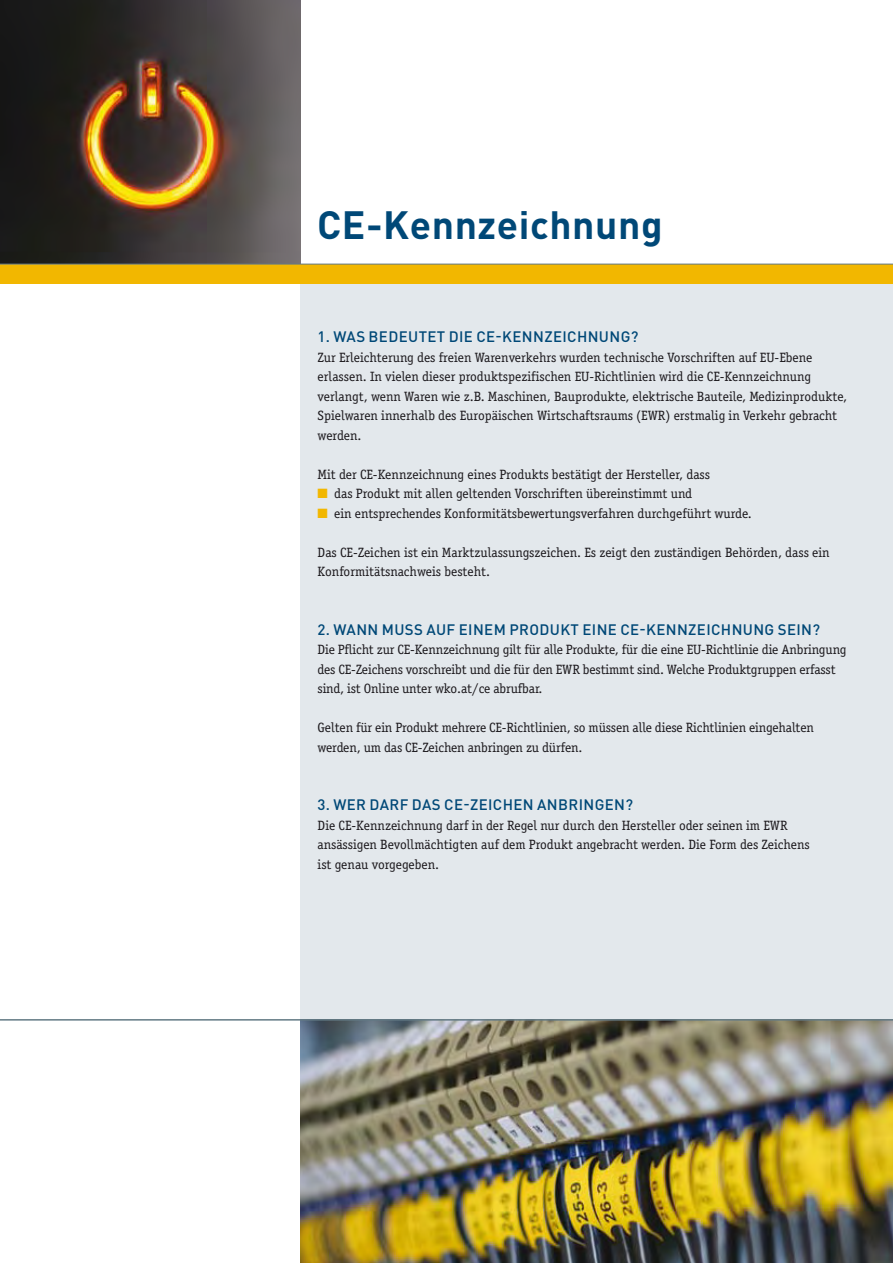
<style>
.page{position:relative;width:893px;height:1263px;background:#fff}
.page>*{position:absolute;margin:0;border:0;box-sizing:border-box;transform-origin:0 0}
.t1{font:700 39px "DIN Pro";letter-spacing:.015em;color:#004877}
.t2{font:500 15px "DIN Pro";letter-spacing:.025em;color:#004877}
.t3{font:13.5px/19.5px "Officina Serif";color:#1a171b}
.s1{color:#f2b700}
</style>
<div class="page">
<div style="left:300px;top:284px;width:593px;height:979px;background:#e3e8ec"></div>
<img style="left:0;top:0;width:300px;height:264px">
<hr style="left:892px;top:264px;width:1px;height:755px;background:#e2007a">
<img style="left:300px;top:1020px;width:593px;height:243px">
<div style="left:0;top:264px;width:893px;height:20px;background:#f2b700"></div>
<hr style="left:0;top:264px;width:893px;height:1px;background:#637a85">
<hr style="left:0;top:1019px;width:893px;height:1px;background:#637a85">
<h1 class="t1" style="left:317px;top:198px;width:347px">CE-Kennzeichnung</h1>
<p class="t2" style="left:318px;top:326px;width:322px">1. WAS BEDEUTET DIE CE-KENNZEICHNUNG?</p>
<p class="t3" style="left:318px;top:347px;width:531px">Zur Erleichterung des freien Warenverkehrs wurden technische Vorschriften auf EU-Ebene erlassen. In vielen dieser produktspezifischen EU-Richtlinien wird die CE-Kennzeichnung verlangt, wenn Waren wie z.B. Maschinen, Bauprodukte, elektrische Bauteile, Medizinprodukte, Spielwaren innerhalb des Europäischen Wirtschaftsraums (EWR) erstmalig in Verkehr gebracht werden.</p>
<p class="t3" style="left:318px;top:464px;width:394px">Mit der CE-Kennzeichnung eines Produkts bestätigt der Hersteller, dass</p>
<p class="t3" style="left:318px;top:484px;width:376px"><span class="s1">■</span> das Produkt mit allen geltenden Vorschriften übereinstimmt und</p>
<p class="t3" style="left:318px;top:503px;width:436px"><span class="s1">■</span> ein entsprechendes Konformitätsbewertungsverfahren durchgeführt wurde.</p>
<p class="t3" style="left:318px;top:542px;width:514px">Das CE-Zeichen ist ein Marktzulassungszeichen. Es zeigt den zuständigen Behörden, dass ein<br>Konformitätsnachweis besteht.</p>
<p class="t2" style="left:318px;top:619px;width:504px">2. WANN MUSS AUF EINEM PRODUKT EINE CE-KENNZEICHNUNG SEIN?</p>
<p class="t3" style="left:318px;top:640px;width:530px">Die Pflicht zur CE-Kennzeichnung gilt für alle Produkte, für die eine EU-Richtlinie die Anbringung des CE-Zeichens vorschreibt und die für den EWR bestimmt sind. Welche Produktgruppen erfasst sind, ist Online unter wko.at/ce abrufbar.</p>
<p class="t3" style="left:318px;top:718px;width:498px">Gelten für ein Produkt mehrere CE-Richtlinien, so müssen alle diese Richtlinien eingehalten werden, um das CE-Zeichen anbringen zu dürfen.</p>
<p class="t2" style="left:318px;top:794px;width:317px">3. WER DARF DAS CE-ZEICHEN ANBRINGEN?</p>
<p class="t3" style="left:318px;top:815px;width:493px">Die CE-Kennzeichnung darf in der Regel nur durch den Hersteller oder seinen im EWR ansässigen Bevollmächtigten auf dem Produkt angebracht werden. Die Form des Zeichens ist genau vorgegeben.</p>
</div>
